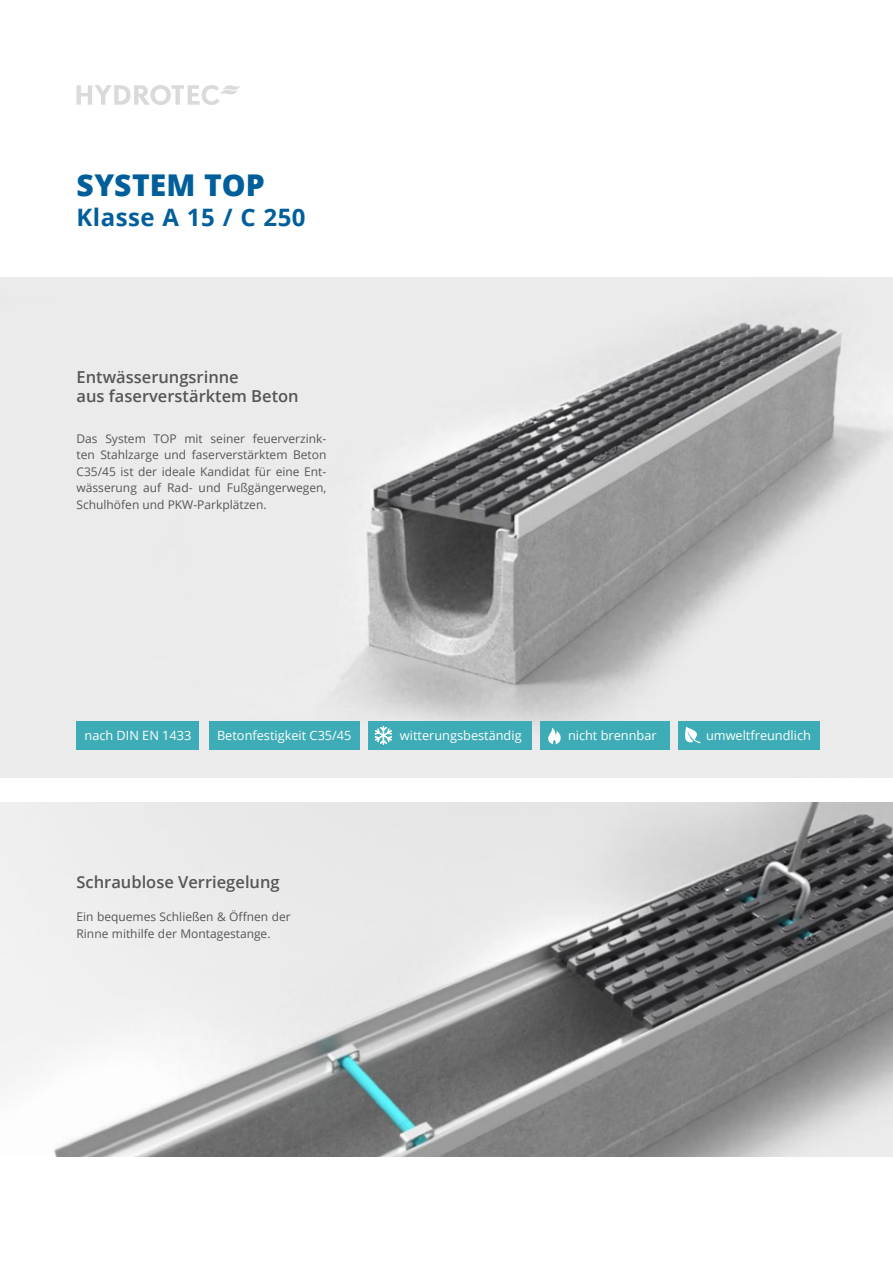
<style>
.page{position:relative;width:893px;height:1263px;background:#fff}
.page>*{position:absolute;margin:0;border:0;box-sizing:border-box;transform-origin:0 0}
.t1{font:800 30px "Open Sans";color:#005f9b}
.t2{font:700 24px "Open Sans";letter-spacing:.02em;color:#005f9b}
.t3{font:600 16.5px/19.5px "Open Sans";color:#565656}
.t4{font:12.75px "Open Sans";color:#fff}
.t5{font:12px/16.5px "Open Sans";color:#565656;text-align:justify}
</style>
<div class="page">
<svg style="left:77px;top:85px;width:163px;height:20px"></svg>
<img style="left:0;top:278px;width:893px;height:499px">
<img style="left:0;top:803px;width:893px;height:353px">
<div style="left:77px;top:721px;width:122px;height:29px;background:#3eacb6"></div>
<div style="left:209px;top:721px;width:151px;height:29px;background:#3eacb6"></div>
<div style="left:369px;top:721px;width:163px;height:29px;background:#3eacb6"></div>
<svg style="left:375px;top:726px;width:17px;height:19px"></svg>
<div style="left:540px;top:721px;width:130px;height:29px;background:#3eacb6"></div>
<svg style="left:548px;top:728px;width:13px;height:16px"></svg>
<div style="left:678px;top:721px;width:141px;height:29px;background:#3eacb6"></div>
<svg style="left:685px;top:726px;width:16px;height:17px"></svg>
<h1 class="t1" style="left:77px;top:162px;width:190px">SYSTEM TOP</h1>
<h2 class="t2" style="left:77px;top:200px;width:231px">Klasse A 15 / C 250</h2>
<h3 class="t3" style="left:77px;top:366px;width:224px">Entwässerungsrinne<br>aus faserverstärktem Beton</h3>
<p class="t5" style="left:77px;top:430px;width:251px">Das System TOP mit seiner feuerverzink&shy;ten Stahlzarge und faserverstärktem Beton C35/45 ist der ideale Kandidat für eine Ent&shy;wässerung auf Rad- und Fußgängerwegen, Schulhöfen und PKW-Parkplätzen.</p>
<p class="t4" style="left:85px;top:726px;width:108px">nach DIN EN 1433</p>
<p class="t4" style="left:217px;top:726px;width:136px">Betonfestigkeit C35/45</p>
<p class="t4" style="left:400px;top:726px;width:123px">witterungsbeständig</p>
<p class="t4" style="left:568px;top:726px;width:90px">nicht brennbar</p>
<p class="t4" style="left:706px;top:726px;width:106px">umweltfreundlich</p>
<h3 class="t3" style="left:77px;top:872px;width:205px">Schraublose Verriegelung</h3>
<p class="t5" style="left:77px;top:908px;width:216px">Ein bequemes Schließen &amp; Öffnen der<br>Rinne mithilfe der Montagestange.</p>
</div>
